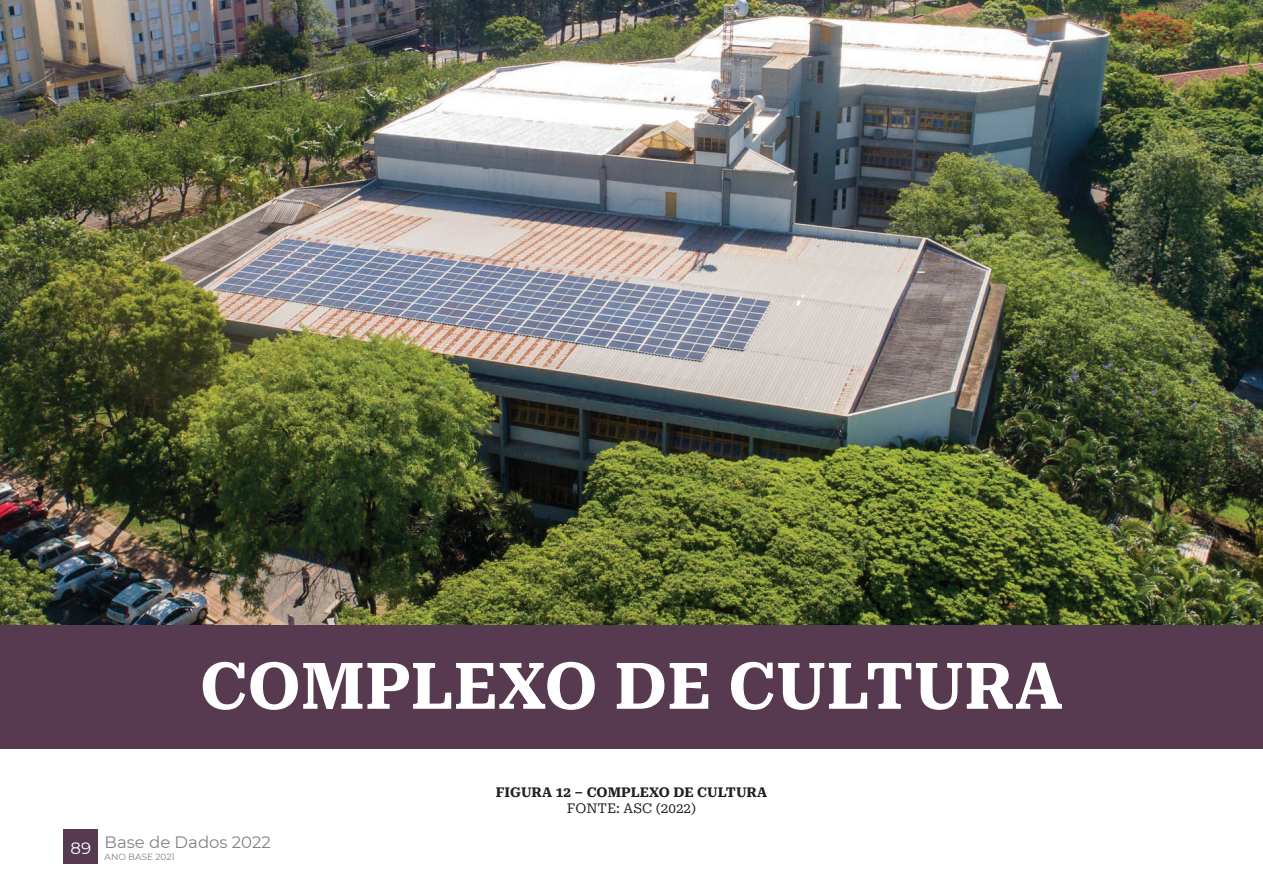
<style>
.page{position:relative;width:1263px;height:893px;background:#fff}
.page>*{position:absolute;margin:0;border:0;box-sizing:border-box;transform-origin:0 0}
.BIG_BIG_BIG{font:700 64.5px "Roboto Serif";color:#fff}
.t1{font:16.5px "Montserrat";color:#808285}
.Legenda_Tabela_e_Im{font:700 13.5px "Roboto Serif";color:#231f20}
.Legenda_Tabela_e_Im-2{font:13.5px "Roboto Serif";color:#231f20}
.t2{font:9px "Montserrat";color:#808285}
.s1{color:#fff}
</style>
<div class="page">
<div style="left:64px;top:829px;width:34px;height:34px;background:#573a50"></div>
<img style="left:0;top:0;width:1263px;height:625px">
<div style="left:0;top:625px;width:1263px;height:124px;background:#573a50"></div>
<p class="BIG_BIG_BIG" style="left:200px;top:634px;width:864px">COMPLEXO DE CULTURA</p>
<p class="t1" style="left:70px;top:831px;width:202px"><span class="s1">89</span> Base de Dados 2022</p>
<p class="t2" style="left:105px;top:851px;width:72px">ANO BASE 2021</p>
<p class="Legenda_Tabela_e_Im" style="left:496px;top:781px;width:273px">FIGURA 12 – COMPLEXO DE CULTURA</p>
<p class="Legenda_Tabela_e_Im-2" style="left:567px;top:798px;width:131px">FONTE: ASC (2022)</p>
</div>
